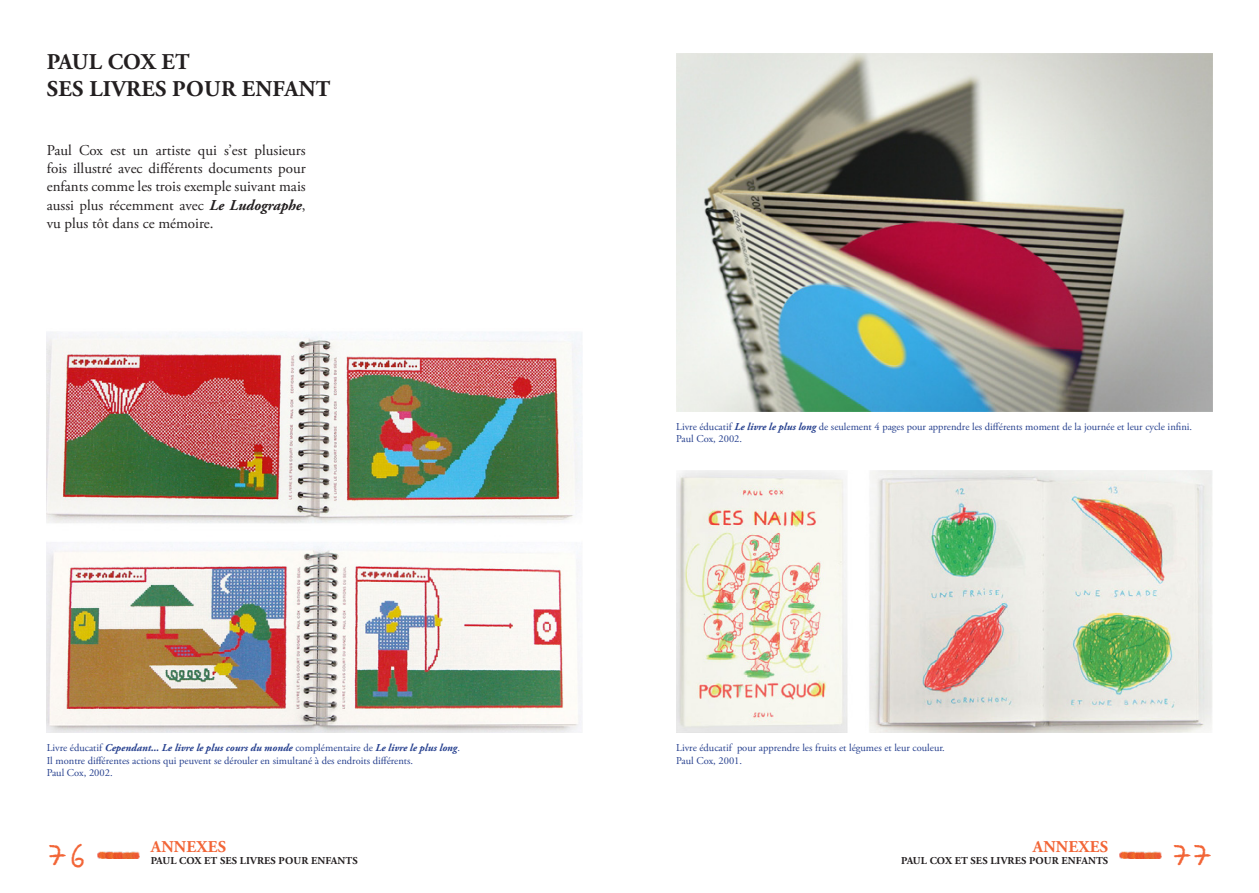
<style>
.page{position:relative;width:1259px;height:893px;background:#fff}
.page>*{position:absolute;margin:0;border:0;box-sizing:border-box;transform-origin:0 0}
.Sous_parties{font:700 22.5px "Adobe Garamond Pro";letter-spacing:.015em;color:#231f20}
.Sous_parties-2{font:700 22.5px "Adobe Garamond Pro";letter-spacing:-.005em;color:#231f20}
.t1{font:19.5px "Typo Mmoire";color:#f26537}
.t2{font:700 16.5px "Adobe Garamond Pro";letter-spacing:.015em;color:#f26537}
.Texte{font:15px/18px "Adobe Garamond Pro";color:#231f20;text-align:justify}
.Légende_img{font:10.5px/12.6px "Adobe Garamond Pro";color:#253f8e}
.t3{font:700 10.5px "Adobe Garamond Pro";letter-spacing:.015em;color:#231f20}
.s1{font-weight:700;font-style:italic}
</style>
<div class="page">
<img style="left:1120px;top:851px;width:41px;height:7px">
<img style="left:98px;top:851px;width:41px;height:7px">
<img style="left:47px;top:332px;width:536px;height:401px">
<img style="left:676px;top:53px;width:536px;height:358px">
<img style="left:676px;top:471px;width:536px;height:262px">
<p class="Sous_parties-2" style="left:47px;top:49px;width:144px">PAUL COX ET</p>
<p class="Sous_parties" style="left:47px;top:76px;width:285px">SES LIVRES POUR ENFANT</p>
<p class="Texte" style="left:47px;top:142px;width:260px">Paul Cox est un artiste qui s’est plusieurs fois illustré avec différents documents pour enfants comme les trois exemple suivant mais aussi plus récemment avec <span class="s1">Le Ludographe</span>, vu plus tôt dans ce mémoire.</p>
<p class="Légende_img" style="left:47px;top:742px;width:415px">Livre éducatif <span class="s1">Cependant... Le livre le plus cours du monde</span> complémentaire de <span class="s1">Le livre le plus long</span>.<br>Il montre différentes actions qui peuvent se dérouler en simultané à des endroits différents.</p>
<p class="Légende_img" style="left:47px;top:767px;width:67px">Paul Cox, 2002.</p>
<h2 class="t1" style="left:47px;top:841px;width:42px">76</h2>
<h3 class="t2" style="left:151px;top:837px;width:77px">ANNEXES</h3>
<p class="t3" style="left:151px;top:855px;width:208px">PAUL COX ET SES LIVRES POUR ENFANTS</p>
<p class="Légende_img" style="left:676px;top:420px;width:517px">Livre éducatif <span class="s1">Le livre le plus long</span> de seulement 4 pages pour apprendre les différents moment de la journée et leur cycle infini.</p>
<p class="Légende_img" style="left:676px;top:433px;width:67px">Paul Cox, 2002.</p>
<p class="Légende_img" style="left:676px;top:742px;width:270px">Livre éducatif pour apprendre les fruits et légumes et leur couleur.</p>
<p class="Légende_img" style="left:676px;top:754px;width:67px">Paul Cox, 2001.</p>
<h3 class="t2" style="left:1032px;top:837px;width:77px">ANNEXES</h3>
<h2 class="t1" style="left:1171px;top:841px;width:42px">77</h2>
<p class="t3" style="left:901px;top:855px;width:208px">PAUL COX ET SES LIVRES POUR ENFANTS</p>
</div>
